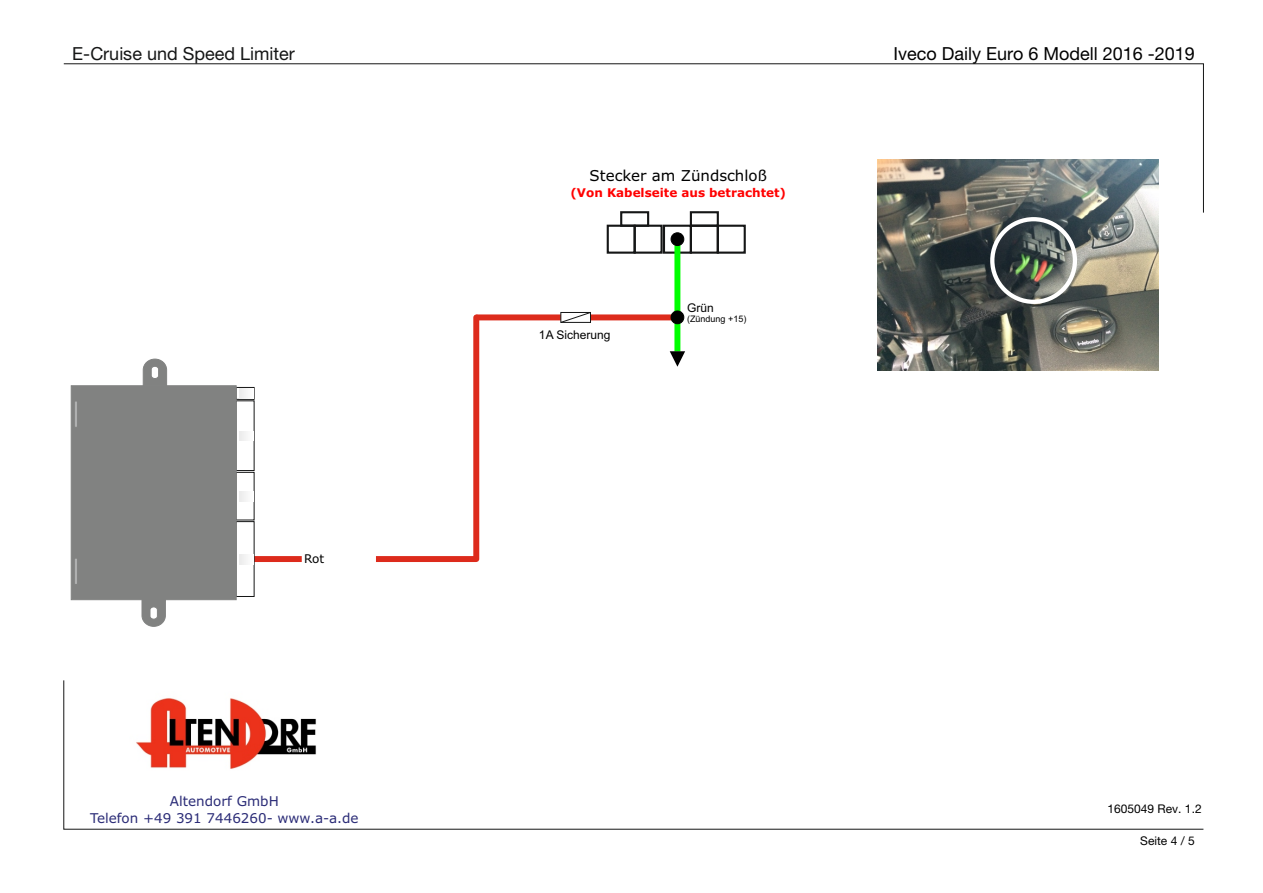
<style>
.page{position:relative;width:1263px;height:893px;background:#fff}
.page>*{position:absolute;margin:0;border:0;box-sizing:border-box;transform-origin:0 0}
.t1{font:18px "Helvetica Neue LT Pro";color:#000}
.t2{font:18px "Helvetica Neue LT Pro";color:#151616}
.t3{font:15px "Verdana";color:#000}
.t4{font:13.5px/16.4px "Verdana";color:#2b2c77;text-align:center}
.t5{font:700 12px "Verdana";color:#f00}
.t6{font:12px "Helvetica Neue LT Pro";color:#000}
.t7{font:12px "Arial";color:#000}
.t8{font:12px "Verdana";color:#000}
.t9{font:9px "Arial";color:#000}
</style>
<div class="page">
<div style="left:376px;top:556px;width:100px;height:6px;background:#dd2b1c"></div>
<div style="left:473px;top:317px;width:6px;height:242px;background:#dd2b1c"></div>
<div style="left:254px;top:556px;width:48px;height:6px;background:#dd2b1c"></div>
<svg style="left:71px;top:359px;width:183px;height:268px"></svg>
<div style="left:607px;top:225px;width:29px;height:29px;border:2px solid #151616"></div>
<div style="left:634px;top:225px;width:29px;height:29px;border:2px solid #151616"></div>
<div style="left:620px;top:211px;width:29px;height:16px;border:2px solid #151616"></div>
<div style="left:663px;top:225px;width:29px;height:29px;border:2px solid #151616"></div>
<div style="left:690px;top:225px;width:29px;height:29px;border:2px solid #151616"></div>
<div style="left:717px;top:225px;width:29px;height:29px;border:2px solid #151616"></div>
<div style="left:690px;top:211px;width:29px;height:16px;border:2px solid #151616"></div>
<div style="left:476px;top:314px;width:199px;height:6px;background:#dd2b1c"></div>
<div style="left:674px;top:239px;width:6px;height:112px;background:#0f0"></div>
<svg style="left:560px;top:312px;width:31px;height:11px"></svg>
<svg style="left:670px;top:351px;width:15px;height:16px"></svg>
<div style="left:671px;top:311px;width:13px;height:13px;background:#000;border:1px solid #000;border-radius:50%"></div>
<div style="left:671px;top:233px;width:13px;height:13px;background:#000;border:1px solid #000;border-radius:50%"></div>
<img style="left:878px;top:213px;width:280px;height:157px">
<div style="left:990px;top:217px;width:87px;height:87px;border:4px solid #fff;border-radius:50%"></div>
<svg style="left:63px;top:63px;width:1141px;height:150px"></svg>
<svg style="left:63px;top:680px;width:1141px;height:149px"></svg>
<h1 class="t2" style="left:72px;top:47px;width:224px">E-Cruise und Speed Limiter</h1>
<h1 class="t1" style="left:893px;top:47px;width:303px">Iveco Daily Euro 6 Modell 2016 -2019</h1>
<p class="t3" style="left:589px;top:170px;width:179px">Stecker am Zündschloß</p>
<p class="t5" style="left:570px;top:187px;width:217px">(Von Kabelseite aus betrachtet)</p>
<p class="t8" style="left:304px;top:554px;width:22px">Rot</p>
<p class="t7" style="left:539px;top:331px;width:73px">1A Sicherung</p>
<p class="t7" style="left:687px;top:303px;width:28px">Grün</p>
<p class="t9" style="left:687px;top:316px;width:61px">(Zündung +15)</p>
<p class="t4" style="left:90px;top:794px;width:270px">Altendorf GmbH<br>Telefon +49 391 7446260- www.a-a.de</p>
<p class="t6" style="left:1107px;top:805px;width:96px">1605049 Rev. 1.2</p>
<p class="t6" style="left:1140px;top:837px;width:56px">Seite 4 / 5</p>
</div>
